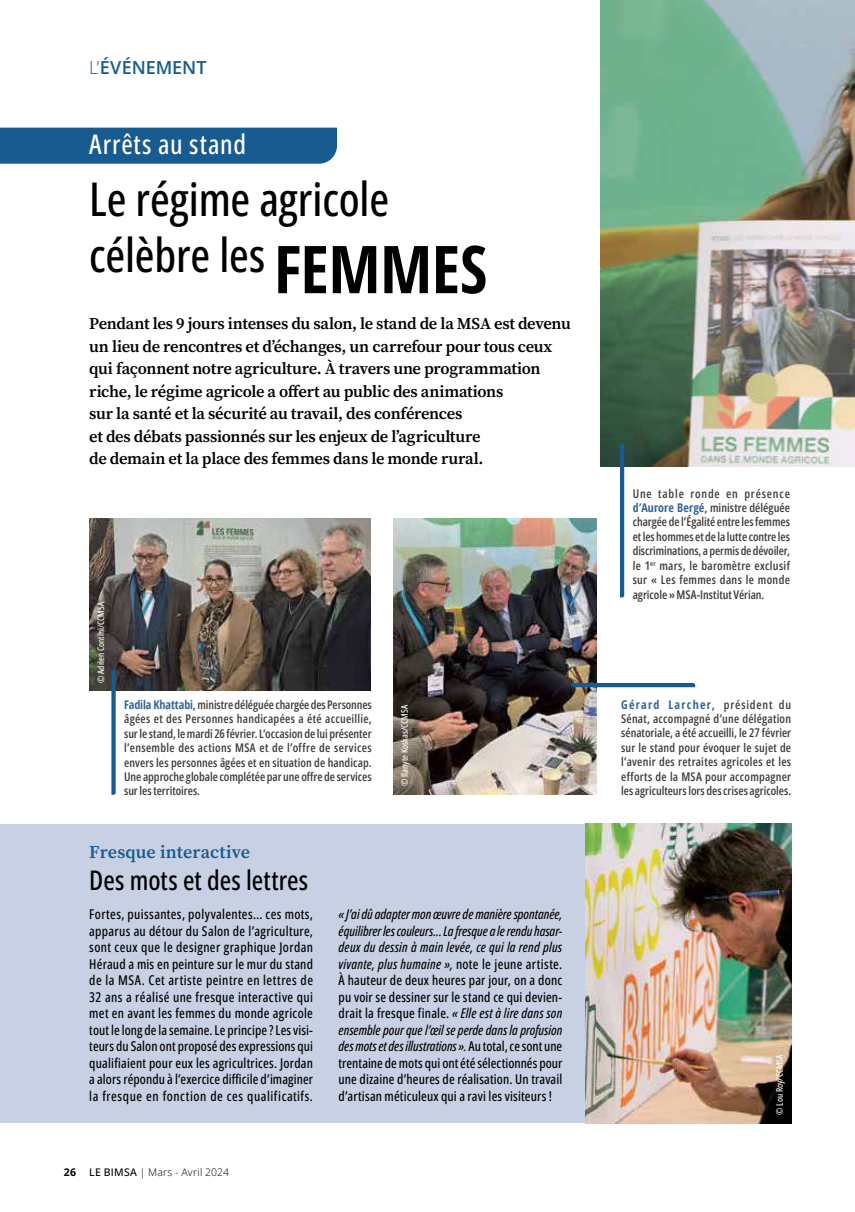
<style>
.page{position:relative;width:855px;height:1212px;background:#fff}
.page>*{position:absolute;margin:0;border:0;box-sizing:border-box;transform-origin:0 0}
.t1{font:500 46.5px/56.6px "Open Sans Condensed";letter-spacing:-.005em;color:#000}
.t2{font:500 27px "Open Sans Condensed";letter-spacing:.005em;color:#000}
.t3{font:500 27px "Open Sans Condensed";letter-spacing:.03em;color:#fff}
.t4{font:600 18px "Source Serif 4";letter-spacing:.005em;color:#185b90}
.t5{font:600 18px "Open Sans";color:#185b90}
.t6{font:600 16.5px/22.5px "Source Serif 4";letter-spacing:-.02em;color:#000}
.t7{font:500 13.5px/16.5px "Open Sans Condensed";letter-spacing:.015em;color:#000;text-align:justify}
.t8{font:600 12px/14.4px "Open Sans Condensed";color:#413c38;text-align:justify}
.t9{font:700 condensed 12px "Open Sans";letter-spacing:.11em;color:#326598}
.t10{font:300 10.5px "Open Sans";letter-spacing:.02em;color:#000}
.t11{font:500 9px "Open Sans Condensed";color:#fff}
.s1{font-weight:300}
.s2{font-family:"Open Sans";font-weight:700;font-stretch:condensed;font-size:66px}
.s3{font-family:"Open Sans";font-weight:700;font-stretch:condensed;color:#326598}
.s4{font-style:italic}
.s5{font-weight:700}
.s6{font-weight:500}
.s7{font-family:"Open Sans Condensed";font-weight:600;font-stretch:normal;color:#413c38}
</style>
<div class="page">
<img style="left:89px;top:519px;width:281px;height:172px">
<img style="left:393px;top:519px;width:203px;height:275px">
<img style="left:601px;top:0;width:254px;height:467px">
<div style="left:0;top:824px;width:791px;height:299px;background:#c8d0e3"></div>
<svg style="left:571px;top:683px;width:124px;height:4px"></svg>
<img style="left:585px;top:823px;width:206px;height:300px">
<div style="left:0;top:128px;width:337px;height:36px;background:#185b90"></div>
<svg style="left:620px;top:443px;width:4px;height:154px"></svg>
<svg style="left:111px;top:670px;width:5px;height:125px"></svg>
<h3 class="t5" style="left:89px;top:55px;width:119px"><span class="s1">L’</span>ÉVÉNEMENT</h3>
<h2 class="t3" style="left:89px;top:126px;width:158px">Arrêts au stand</h2>
<h1 class="t1" style="left:89px;top:169px;width:399px">Le régime agricole célèbre les <span class="s2">FEMMES</span></h1>
<p class="t6" style="left:89px;top:312px;width:483px">Pendant les 9 jours intenses du salon, le stand de la MSA est devenu un lieu de rencontres et d’échanges, un carrefour pour tous ceux qui façonnent notre agriculture. À travers une programmation riche, le régime agricole a offert au public des animations<br>sur la santé et la sécurité au travail, des conférences<br>et des débats passionnés sur les enjeux de l’agriculture<br>de demain et la place des femmes dans le monde rural.</p>
<p class="t11" style="left:95px;top:683px;width:82px;rotate:-90deg">© Adrien Contini/CCMSA</p>
<p class="t8" style="left:124px;top:697px;width:249px"><span class="s3">Fadila Khattabi,</span> ministre déléguée chargée des Personnes âgées et des Personnes handicapées a été accueillie, sur le stand, lemardi 26 février.L’occasion de lui présenter l’ensemble des actions MSA et de l’offre de services envers les personnes âgées et en situation de handicap.<br>Une approche globale complétée par une offre de services sur les territoires.</p>
<p class="t11" style="left:398px;top:786px;width:82px;rotate:-90deg">© Ilanyte Koskas/CCMSA</p>
<h3 class="t4" style="left:89px;top:839px;width:162px">Fresque interactive</h3>
<h2 class="t2" style="left:89px;top:861px;width:220px">Des mots et des lettres</h2>
<p class="t7" style="left:89px;top:906px;width:225px">Fortes, puissantes, polyvalentes… ces mots, apparus au détour du Salon de l’agriculture, sont ceux que le designer graphique Jordan Héraud a mis en peinture sur le mur du stand de la MSA. Cet artiste peintre en lettres de 32 ans a réalisé une fresque interactive qui met en avant les femmes du monde agricole tout le long de la semaine. Le principe ? Les visi&shy;teurs du Salon ont proposé des expressions qui qualifiaient pour eux les agricultrices. Jordan a alors répondu à l’exercice difficile d’imaginer la fresque en fonction de ces qualificatifs.</p>
<p class="t7" style="left:338px;top:906px;width:225px"><span class="s4">« J’ai dû adaptermonœuvre demanièrespontanée, équilibrerlescouleurs…La fresque a lerendu hasar&shy;deux du dessin à main levée, ce qui la rend plus vivante, plus humaine »,</span> note le jeune artiste.<br>À hauteur de deux heures par jour, on a donc pu voir se dessiner sur le stand ce qui devien&shy;drait la fresque finale. <span class="s4">« Elle est à lire dans son ensemble pour que l’œil se perde dans la profusion desmotset desillustrations ».</span> Au total, ce sont une trentaine de mots qui ont été sélectionnés pour une dizaine d’heures de réalisation. Un travail d’artisan méticuleux qui a ravi les visiteurs !</p>
<p class="t10" style="left:64px;top:1165px;width:167px"><span class="s5">26</span> <span class="s6">LE BIMSA</span> | Mars - Avril 2024</p>
<p class="t8" style="left:632px;top:486px;width:159px">Une table ronde en présence <span class="s3">d’Aurore Bergé,</span> ministre déléguée chargée de l’Égalité entre les femmes et les hommes et de la lutte contre les discriminations, a permisdedévoiler, le 1<sup>er</sup> mars, le baromètre exclusif sur « Les femmes dans le monde agricole »MSA-Institut Vérian.</p>
<p class="t9" style="left:621px;top:696px;width:171px">Gérard Larcher, <span class="s7">président du</span></p>
<p class="t8" style="left:621px;top:711px;width:172px">Sénat, accompagné d’une délégation sénatoriale, a été accueilli, le 27 février sur le stand pour évoquer le sujet de l’avenir des retraites agricoles et les efforts de la MSA pour accompagner les agriculteurslors descrises agricoles.</p>
<p class="t11" style="left:773px;top:1115px;width:62px;rotate:-90deg">© Lou Roy/CCMSA</p>
</div>
